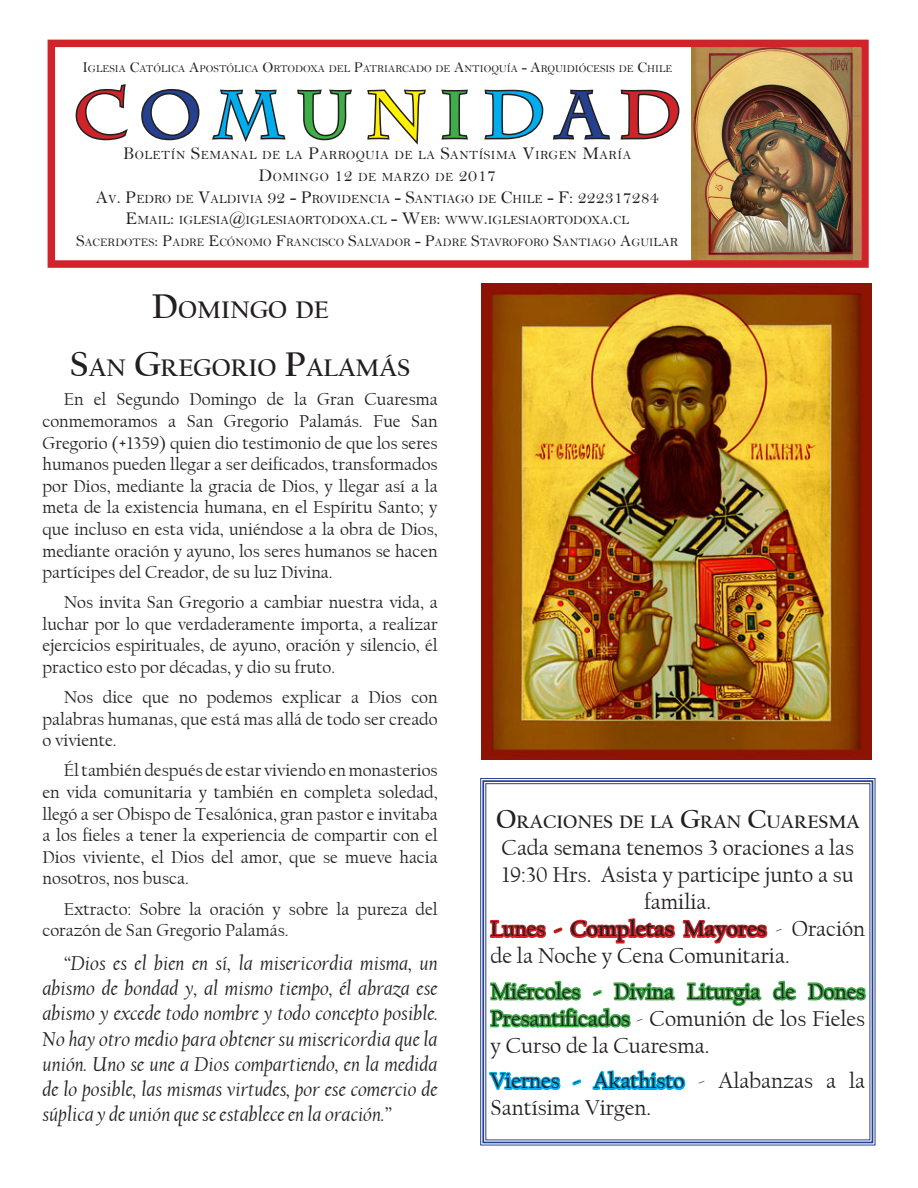
<style>
.page{position:relative;width:918px;height:1188px;background:#fff}
.page>*{position:absolute;margin:0;border:0;box-sizing:border-box;transform-origin:0 0}
.t1{font:700 66px "Charlemagne Std";letter-spacing:.205em;color:#d1232a}
.heading_3{font:700 25.2px "Californian FB";color:#231f20}
.t2{font:22.5px/27px "Californian FB";color:#231f20}
.t3{font:italic 21px/25.2px "Californian FB";color:#231f20;text-align:justify}
.t4{font:700 18.9px "Californian FB";color:#231f20}
.t5{font:18px/21.6px "Californian FB";color:#231f20;text-align:justify}
.t6{font:12.6px "Bell";color:#231f20}
.t7{font:12.6px "Bell";letter-spacing:.035em;color:#231f20}
.t8{font:11.55px "Bell";color:#231f20}
.t9{font:10.5px "Bell";color:#231f20}
.s1{font-size:15px}
.s2{color:#25408f}
.s3{color:#00aeef}
.s4{color:#3fae49}
.s5{color:#fff101}
.s6{font-size:18px}
.s7{font-size:16.5px}
.s8{font-size:12.6px}
.s9{font-size:36px}
.s10{font-size:27px}
.s11{font-weight:700}
</style>
<div class="page">
<img style="left:692px;top:49px;width:168px;height:210px">
<svg style="left:75px;top:84px;width:53px;height:57px"></svg>
<svg style="left:141px;top:89px;width:59px;height:52px"></svg>
<svg style="left:212px;top:89px;width:74px;height:53px"></svg>
<svg style="left:297px;top:89px;width:55px;height:52px"></svg>
<svg style="left:367px;top:89px;width:59px;height:56px"></svg>
<svg style="left:441px;top:89px;width:27px;height:51px"></svg>
<svg style="left:484px;top:89px;width:60px;height:51px"></svg>
<svg style="left:553px;top:89px;width:57px;height:51px"></svg>
<svg style="left:620px;top:89px;width:60px;height:51px"></svg>
<div style="left:48px;top:40px;width:821px;height:228px;border:8px solid #d1232a"></div>
<img style="left:482px;top:283px;width:389px;height:476px">
<svg style="left:488px;top:749px;width:311px;height:11px"></svg>
<svg style="left:480px;top:778px;width:396px;height:368px"></svg>
<div style="left:482px;top:780px;width:391px;height:363px;border:2px solid #25408f"></div>
<p class="t9" style="left:82px;top:62px;width:592px"><span class="s1">I</span>GLESIA <span class="s1">C</span>ATÓLICA <span class="s1">A</span>POSTÓLICA <span class="s1">O</span>RTODOXA DEL <span class="s1">P</span>ATRIARCADO DE <span class="s1">A</span>NTIOQUÍA <span class="s1">- A</span>RQUIDIÓCESIS DE <span class="s1">C</span>HILE</p>
<p class="t1" style="left:73px;top:77px;width:609px">C<span class="s2">O</span><span class="s3">M</span><span class="s4">U</span><span class="s5">N</span><span class="s4">I</span><span class="s3">D</span><span class="s2">A</span>D</p>
<p class="t7" style="left:123px;top:148px;width:510px"><span class="s6">B</span>OLETÍN <span class="s6">S</span>EMANAL DE LA <span class="s6">P</span>ARROQUIA DE LA <span class="s6">S</span>ANTÍSIMA <span class="s6">V</span>IRGEN <span class="s6">M</span>ARÍA</p>
<p class="t7" style="left:259px;top:169px;width:239px"><span class="s6">D</span>OMINGO <span class="s6">12</span> DE MARZO DE <span class="s6">2017</span></p>
<p class="t6" style="left:96px;top:191px;width:564px"><span class="s6">A</span>V<span class="s6">. P</span>EDRO DE <span class="s6">V</span>ALDIVIA <span class="s6">92 - P</span>ROVIDENCIA <span class="s6">- S</span>ANTIAGO DE <span class="s6">C</span>HILE <span class="s6">- F: 222317284</span></p>
<p class="t6" style="left:126px;top:213px;width:334px"><span class="s6">E</span>MAIL<span class="s6">:</span> IGLESIA<span class="s6">@</span>IGLESIAORTODOXA<span class="s6">.</span>CL <span class="s6">- W</span>EB<span class="s6">:</span> WWW</p>
<p class="t6" style="left:484px;top:213px;width:147px"><span class="s6">.</span>IGLESIAORTODOXA<span class="s6">.</span>CL</p>
<p class="t8" style="left:76px;top:235px;width:604px"><span class="s7">S</span>ACERDOTES<span class="s7">: P</span>ADRE <span class="s7">E</span>CÓNOMO <span class="s7">F</span>RANCI SCO <span class="s7">S</span>ALVADOR <span class="s7">- P</span>ADRE <span class="s7">S</span>TAVROFORO <span class="s7">S</span>ANTIAGO <span class="s7">A</span>GUI<span class="s8">LAR</span></p>
<p class="heading_3" style="left:152px;top:296px;width:178px"><span class="s9">D</span>OMINGO DE</p>
<p class="heading_3" style="left:70px;top:354px;width:340px"><span class="s9">S</span>AN <span class="s9">G</span>REGORIO <span class="s9">P</span>ALAMÁS</p>
<p class="t5" style="left:43px;top:389px;width:397px;text-indent:21px">En el Segundo Domingo de la Gran Cuaresma conmemoramos a San Gregorio Palamás. Fue San Gregorio (+1359) quien dio testimonio de que los seres humanos pueden llegar a ser deificados, transformados por Dios, mediante la gracia de Dios, y llegar así a la meta de la existencia humana, en el Espíritu Santo; y que incluso en esta vida, uniéndose a la obra de Dios, mediante oración y ayuno, los seres humanos se hacen partícipes del Creador, de su luz Divina.</p>
<p class="t5" style="left:43px;top:592px;width:397px;text-indent:21px">Nos invita San Gregorio a cambiar nuestra vida, a luchar por lo que verdaderamente importa, a realizar ejercicios espirituales, de ayuno, oración y silencio, él practico esto por décadas, y dio su fruto.</p>
<p class="t5" style="left:43px;top:687px;width:397px;text-indent:21px">Nos dice que no podemos explicar a Dios con palabras humanas, que está mas allá de todo ser creado o viviente.</p>
<p class="t5" style="left:43px;top:760px;width:397px;text-indent:21px">Él también después de estar viviendo en monasterios en vida comunitaria y también en completa soledad, llegó a ser Obispo de Tesalónica, gran pastor e invitaba a los fieles a tener la experiencia de compartir con el Dios viviente, el Dios del amor, que se mueve hacia nosotros, nos busca.</p>
<p class="t5" style="left:43px;top:898px;width:397px;text-indent:21px">Extracto: Sobre la oración y sobre la pureza del corazón de San Gregorio Palamás.</p>
<p class="t3" style="left:43px;top:951px;width:397px;text-indent:21px">“Dios es el bien en sí, la misericordia misma, un abismo de bondad y, al mismo tiempo, él abraza ese abismo y excede todo nombre y todo concepto posible.<br>No hay otro medio para obtener su misericordia que la unión. Uno se une a Dios compartiendo, en la medida de lo posible, las mismas virtudes, por ese comercio de súplica y de unión que se establece en la oración.”</p>
<p class="t4" style="left:496px;top:812px;width:365px"><span class="s10">O</span>RACIONES DE LA <span class="s10">G</span>RAN <span class="s10">C</span>UARESMA</p>
<p class="t2" style="left:502px;top:835px;width:354px;text-align:center">Cada semana tenemos 3 oraciones a las<br>19:30 Hrs. Asista y participe junto a su familia.</p>
<p class="t2" style="left:491px;top:916px;width:376px">Lunes - <span class="s11">Completas Mayores</span> - Oración de la Noche y Cena Comunitaria.</p>
<p class="t2" style="left:491px;top:978px;width:376px;text-align:justify">Miércoles - Divina Liturgia de Dones Presantificados - Comunión de los Fieles y Curso de la Cuaresma.</p>
<p class="t2" style="left:491px;top:1068px;width:376px">Viernes - Akathisto - Alabanzas a la<br>Santísima Virgen.</p>
</div>
